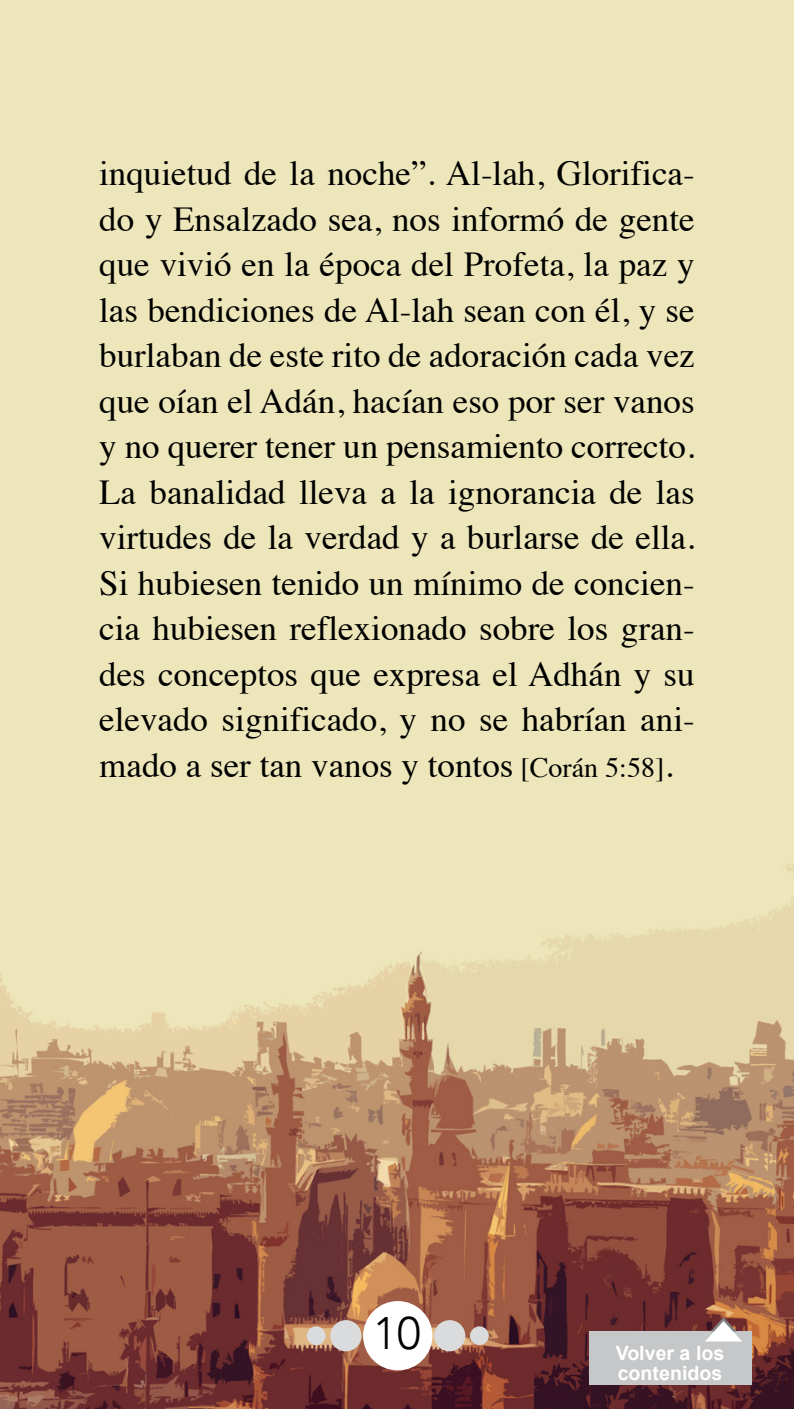
<style>
.page{position:relative;width:794px;height:1409px;background:#fff}
.page>*{position:absolute;margin:0;border:0;box-sizing:border-box;transform-origin:0 0}
.t1{font:300 45.5px "Avenir";color:#000}
.t2{font:35px/45.5px "Times";color:#000;text-align:justify}
.t3{font:28px "Times";color:#000}
.t4{font:700 19.6px "Arial";color:#fff}
.s1{font-size:28px}
</style>
<div class="page">
<img style="left:0;top:0;width:794px;height:1409px">
<div style="left:363px;top:1301px;width:69px;height:69px;background:#fff;border-radius:50%"></div>
<div style="left:434px;top:1320px;width:31px;height:31px;background:#dadbdc;border-radius:50%"></div>
<div style="left:330px;top:1320px;width:31px;height:31px;background:#dadbdc;border-radius:50%"></div>
<div style="left:470px;top:1326px;width:19px;height:19px;background:#dadbdc;border-radius:50%"></div>
<div style="left:307px;top:1326px;width:18px;height:19px;background:#dadbdc;border-radius:50%"></div>
<div style="left:588px;top:1331px;width:163px;height:54px;background:#c5c7c8"></div>
<svg style="left:705px;top:1317px;width:37px;height:24px"></svg>
<p class="t2" style="left:99px;top:147px;width:597px">inquietud de la noche .” Al-lah, Glorifica-</p>
<p class="t2" style="left:99px;top:193px;width:597px">do y Ensalzado sea, nos informó de gente</p>
<p class="t2" style="left:99px;top:238px;width:597px">que vivió en la época del Profeta la, paz y las bendiciones de Al-lah sean con él y, se burlaban de este rito de adoración cada vez que oían el Adán, hacían eso por ser vanos y no querer tener un pensamiento correcto.<br>La banalidad lleva a la ignorancia de las virtudes de la verdad ay burlarse de ella.</p>
<p class="t2" style="left:99px;top:557px;width:597px">Si hubiesen tenido un mínimo de concien-</p>
<p class="t2" style="left:99px;top:602px;width:597px">cia hubiesen reflexionado sobre los gran-</p>
<p class="t2" style="left:99px;top:648px;width:597px">des conceptos que expresa el Adhán y su</p>
<p class="t2" style="left:99px;top:693px;width:597px">elevado significado y, no se habrían ani-</p>
<p class="t2" style="left:99px;top:739px;width:416px">mado a ser tan vanos y tontos</p>
<p class="t3" style="left:520px;top:741px;width:136px">[Corán 5:58</p>
<p class="t2" style="left:655px;top:739px;width:20px">.<span class="s1">[</span></p>
<h1 class="t1" style="left:373px;top:1307px;width:49px">10</h1>
<p class="t4" style="left:615px;top:1340px;width:110px">Volver a los</p>
<p class="t4" style="left:618px;top:1360px;width:106px">contenidos</p>
</div>
